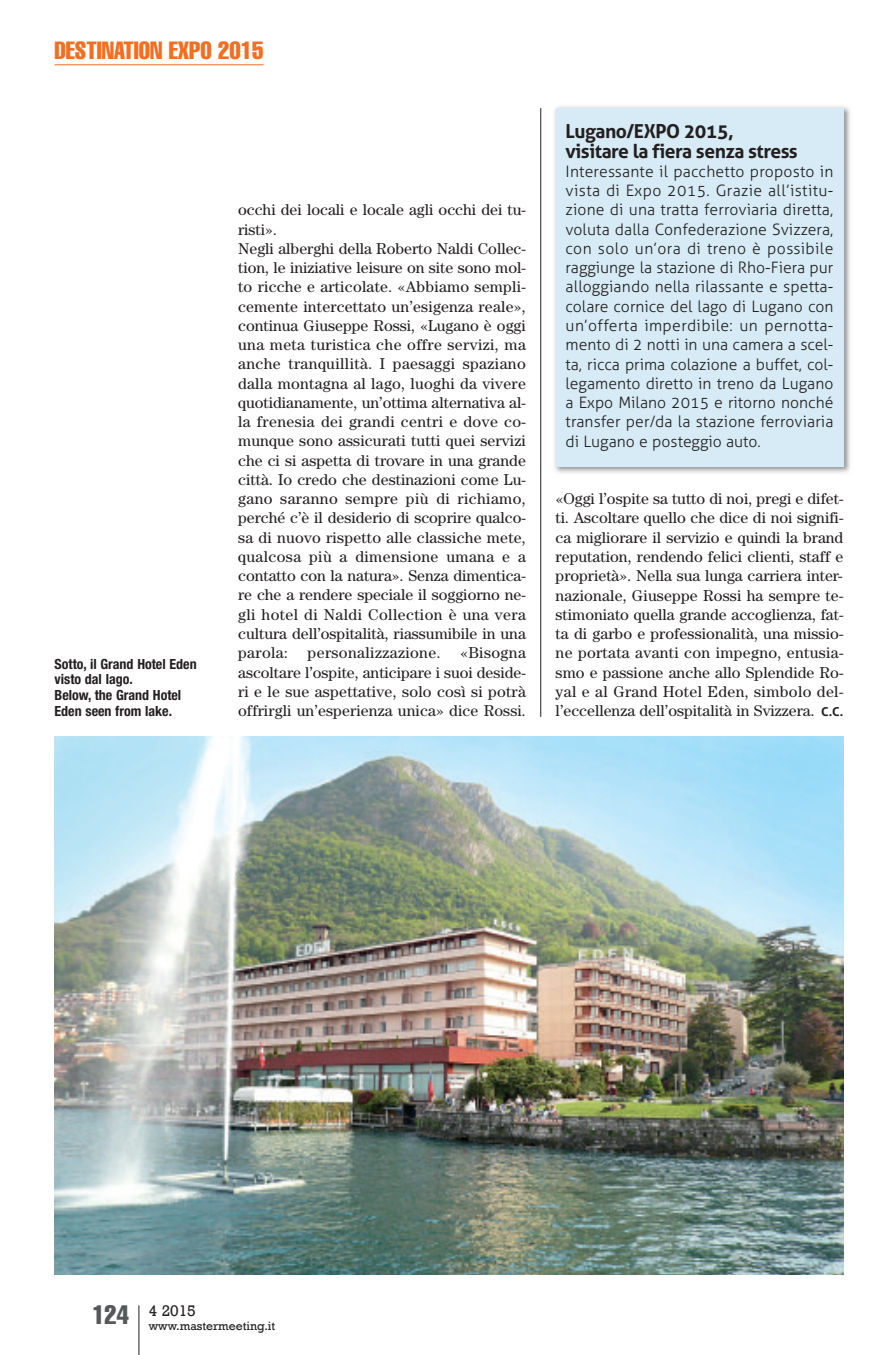
<style>
.page{position:relative;width:893px;height:1355px;background:#fff}
.page>*{position:absolute;margin:0;border:0;box-sizing:border-box;transform-origin:0 0}
.t1{font:extra-condensed 24.5px "Helvetica";color:#f36e21}
.t2{font:700 19.25px/19.2px "Aller";letter-spacing:-.025em;color:#231f20}
.t3{font:15.75px/19.2px "Century";letter-spacing:.005em;color:#231f20}
.t4{font:300 15.75px/19.2px "Aller";color:#231f20;text-align:justify}
.t5{font:15.75px "Rockwell";color:#231f20}
.t6{font:700 condensed 14px/15.8px "Helvetica Neue";color:#231f20}
.t7{font:12.25px "Rockwell";color:#231f20}
.s1{font-family:"Aller";font-weight:700;font-size:12.25px}
</style>
<div class="page">
<hr style="left:138px;top:1305px;width:1px;height:49px;background:#231f20">
<hr style="left:55px;top:64px;width:209px;height:1px;background:#f36e21">
<hr style="left:540px;top:108px;width:1px;height:608px;background:#231f20">
<img style="left:554px;top:106px;width:296px;height:367px">
<div style="left:556px;top:108px;width:287px;height:358px;background:#d6ebf5"></div>
<img style="left:55px;top:736px;width:788px;height:538px">
<h1 class="t1" style="left:55px;top:42px;width:211px">DESTINATION EXPO 2015</h1>
<p class="t6" style="left:55px;top:657px;width:144px">Sotto, il Grand Hotel Eden visto dal lago.<br>Below, the Grand Hotel<br>Eden seen from lake.</p>
<p class="t3" style="left:238px;top:202px;width:289px">occhi dei locali e locale agli occhi dei tu&shy;risti».<br>Negli alberghi della Roberto Naldi Collec&shy;tion, le iniziative leisure on site sono mol&shy;to ricche e articolate. «Abbiamo sempli&shy;cemente intercettato un’esigenza reale», continua Giuseppe Rossi, «Lugano è oggi una meta turistica che offre servizi, ma anche tranquillità. I paesaggi spaziano dalla montagna al lago, luoghi da vivere quotidianamente, un’ottima alternativa al&shy;la frenesia dei grandi centri e dove co&shy;munque sono assicurati tutti quei servizi che ci si aspetta di trovare in una grande città. Io credo che destinazioni come Lu&shy;gano saranno sempre più di richiamo, perché c’è il desiderio di scoprire qualco&shy;sa di nuovo rispetto alle classiche mete, qualcosa più a dimensione umana e a contatto con la natura». Senza dimentica&shy;re che a rendere speciale il soggiorno ne&shy;gli hotel di Naldi Collection è una vera cultura dell’ospitalità, riassumibile in una parola: personalizzazione. «Bisogna ascoltare l’ospite, anticipare i suoi deside&shy;ri e le sue aspettative, solo così si potrà offrirgli un’esperienza unica» dice Rossi.</p>
<p class="t2" style="left:566px;top:122px;width:234px">Lugano/EXPO 2015, visitare la fiera senza stress</p>
<p class="t4" style="left:566px;top:162px;width:269px">Interessante il pacchetto proposto in vista di Expo 2015. Grazie all’istitu&shy;zione di una tratta ferroviaria diretta, voluta dalla Confederazione Svizzera, con solo un’ora di treno è possibile raggiunge la stazione di Rho-Fiera pur alloggiando nella rilassante e spetta&shy;colare cornice del lago di Lugano con un’offerta imperdibile: un pernotta&shy;mento di 2 notti in una camera a scel&shy;ta, ricca prima colazione a buffet, col&shy;legamento diretto in treno da Lugano a Expo Milano 2015 e ritorno nonché transfer per/da la stazione ferroviaria di Lugano e posteggio auto.</p>
<p class="t3" style="left:556px;top:490px;width:289px;text-align:justify">«Oggi l’ospite sa tutto di noi, pregi e difet&shy;ti. Ascoltare quello che dice di noi signifi&shy;ca migliorare il servizio e quindi la brand reputation, rendendo felici clienti, staff e proprietà». Nella sua lunga carriera inter&shy;nazionale, Giuseppe Rossi ha sempre te&shy;stimoniato quella grande accoglienza, fat&shy;ta di garbo e professionalità, una missio&shy;ne portata avanti con impegno, entusia&shy;smo e passione anche allo Splendide Ro&shy;yal e al Grand Hotel Eden, simbolo del&shy;l’eccellenza dell’ospitalità in Svizzera. <span class="s1">C.C.</span></p>
<p class="t7" style="left:92px;top:1318px;width:184px"><sup>124</sup> www.mastermeeting.it</p>
<p class="t5" style="left:149px;top:1300px;width:49px">4 2015</p>
</div>
